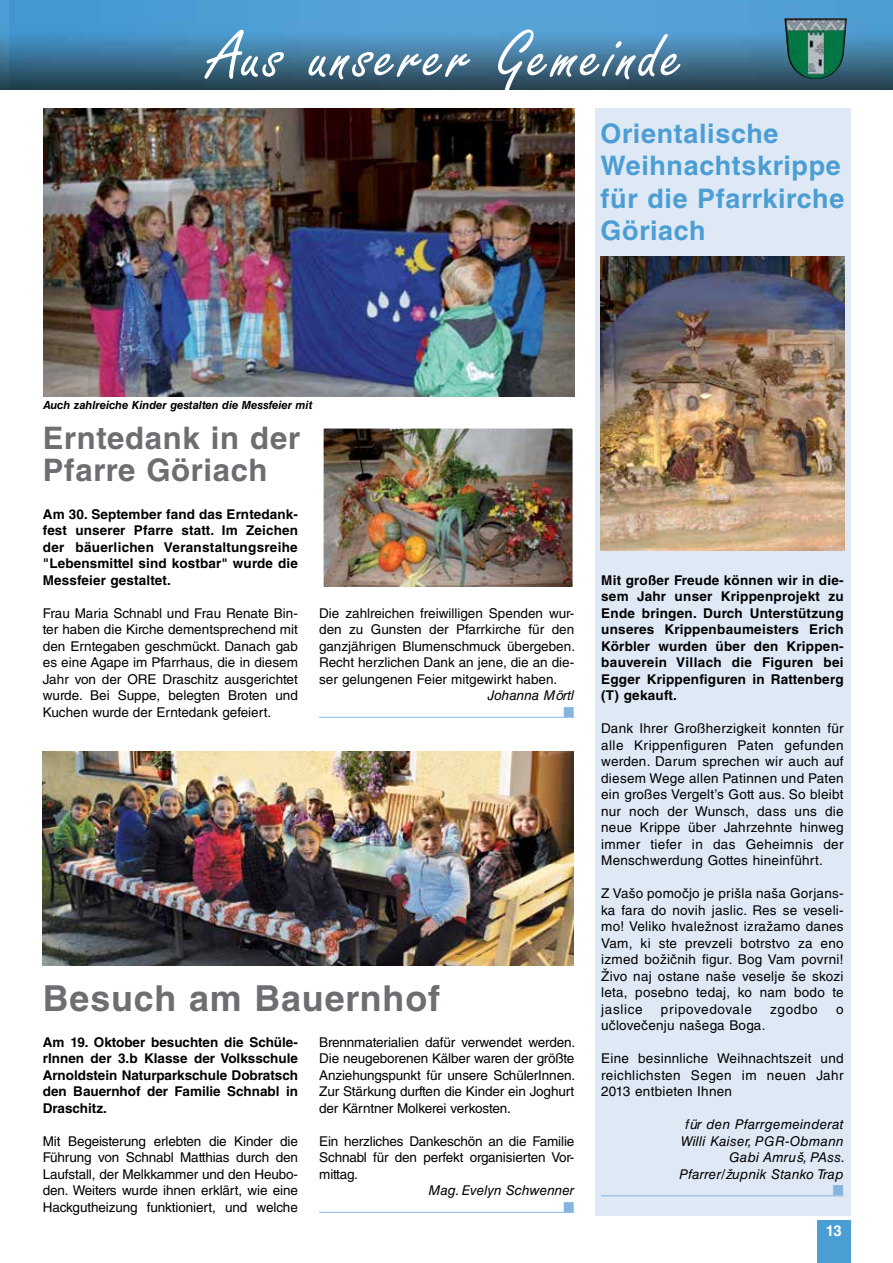
<style>
.page{position:relative;width:893px;height:1263px;background:#fff}
.page>*{position:absolute;margin:0;border:0;box-sizing:border-box;transform-origin:0 0}
.t1{font:72px "Freestyle Scr D";letter-spacing:.05em;color:#fff}
.t2{font:700 35.85px "Helvetica LT Std";letter-spacing:.025em;color:#6d6e71}
.t3{font:700 31.05px/31.5px "Helvetica LT Std";letter-spacing:.025em;color:#6d6e71}
.t4{font:700 26.85px/32.2px "Helvetica LT Std";letter-spacing:.025em;color:#4b9ed4}
.t5{font:700 15px "Helvetica LT Std";color:#fff}
.t6{font:14.25px "Zapf Dingbats";color:#83b5df}
.t7{font:13.5px/16.5px "Helvetica LT Std";color:#000;text-align:justify}
.t8{font:700 13.5px/16.5px "Helvetica LT Std";letter-spacing:.01em;color:#000;text-align:justify}
.t9{font:italic 13.5px/16.5px "Helvetica LT Std";letter-spacing:.02em;color:#000;text-align:right}
.t10{font:italic 13.5px "Helvetica LT Std";color:#000}
.t11{font:13.5px "Helvetica LT Std";letter-spacing:.02em;color:#000}
.t12{font:13.5px "Helvetica LT Std";letter-spacing:.045em;color:#000}
.t13{font:italic 700 11.25px "Helvetica LT Std";color:#000}
.s1{font-family:"Arial"}
</style>
<div class="page">
<img style="left:9px;top:0;width:884px;height:89px">
<img style="left:0;top:0;width:9px;height:89px">
<img style="left:784px;top:18px;width:63px;height:62px">
<div style="left:817px;top:1220px;width:33px;height:43px;background:#4b9ed4"></div>
<div style="left:595px;top:108px;width:255px;height:1107px;background:#dfe9f6"></div>
<hr style="left:319px;top:717px;width:255px;height:1px;background:#83b5df">
<img style="left:43px;top:108px;width:531px;height:289px">
<hr style="left:601px;top:1195px;width:243px;height:1px;background:#83b5df">
<img style="left:601px;top:256px;width:243px;height:294px">
<hr style="left:319px;top:1212px;width:255px;height:1px;background:#83b5df">
<img style="left:43px;top:752px;width:530px;height:213px">
<img style="left:325px;top:430px;width:247px;height:156px">
<div style="left:321px;top:426px;width:255px;height:174px;border:3px solid #fff"></div>
<h1 class="t1" style="left:209px;top:17px;width:475px">Aus unserer Gemeinde</h1>
<h3 class="t4" style="left:601px;top:117px;width:245px">Orientalische<br>Weihnachtskrippe für die Pfarrkirche<br>Göriach</h3>
<p class="t13" style="left:43px;top:398px;width:271px">Auch zahlreiche Kinder gestalten die Messfeier mit</p>
<h3 class="t3" style="left:43px;top:422px;width:259px">Erntedank in der<br>Pfarre Göriach</h3>
<p class="t8" style="left:43px;top:506px;width:257px">Am 30. September fand das Erntedank&shy;fest unserer Pfarre statt. Im Zeichen der bäuerlichen Veranstaltungsreihe "Lebensmittel sind kostbar" wurde die Messfeier gestaltet.</p>
<p class="t7" style="left:43px;top:605px;width:257px">Frau Maria Schnabl und Frau Renate Bin&shy;ter haben die Kirche dementsprechend mit den Erntegaben geschmückt. Danach gab es eine Agape im Pfarrhaus, die in diesem Jahr von der ORE Draschitz ausgerichtet wurde. Bei Suppe, belegten Broten und Kuchen wurde der Erntedank gefeiert.</p>
<p class="t7" style="left:319px;top:605px;width:257px">Die zahlreichen freiwilligen Spenden wur&shy;den zu Gunsten der Pfarrkirche für den ganzjährigen Blumenschmuck übergeben.<br>Recht herzlichen Dank an jene, die an die&shy;ser gelungenen Feier mitgewirkt haben.</p>
<p class="t10" style="left:488px;top:688px;width:88px">Johanna Mörtl</p>
<p class="t6" style="left:563px;top:705px;width:12px">■</p>
<h2 class="t2" style="left:43px;top:977px;width:399px">Besuch am Bauernhof</h2>
<p class="t8" style="left:43px;top:1034px;width:257px">Am 19. Oktober besuchten die Schüle&shy;rInnen der 3.b Klasse der Volksschule Arnoldstein Naturparkschule Dobratsch den Bauernhof der Familie Schnabl in Draschitz.</p>
<p class="t7" style="left:43px;top:1133px;width:257px">Mit Begeisterung erlebten die Kinder die Führung von Schnabl Matthias durch den Laufstall, der Melkkammer und den Heubo&shy;den. Weiters wurde ihnen erklärt, wie eine Hackgutheizung funktioniert, und welche</p>
<p class="t7" style="left:319px;top:1034px;width:257px">Brennmaterialien dafür verwendet werden.<br>Die neugeborenen Kälber waren der größte Anziehungspunkt für unsere SchülerInnen.<br>Zur Stärkung durften die Kinder ein Joghurt der Kärntner Molkerei verkosten.</p>
<p class="t7" style="left:319px;top:1133px;width:257px">Ein herzliches Dankeschön an die Familie Schnabl für den perfekt organisierten Vor&shy;mittag.</p>
<p class="t10" style="left:428px;top:1183px;width:147px">Mag. Evelyn Schwenner</p>
<p class="t6" style="left:563px;top:1200px;width:12px">■</p>
<p class="t8" style="left:601px;top:572px;width:244px">Mit großer Freude können wir in die&shy;sem Jahr unser Krippenprojekt zu Ende bringen. Durch Unterstützung unseres Krippenbaumeisters Erich Körbler wurden über den Krippen&shy;bauverein Villach die Figuren bei Egger Krippenfiguren in Rattenberg (T) gekauft.</p>
<p class="t7" style="left:601px;top:720px;width:244px">Dank Ihrer Großherzigkeit konnten für alle Krippenfiguren Paten gefunden werden. Darum sprechen wir auch auf diesem Wege allen Patinnen und Paten ein großes Vergelt’s Gott aus. So bleibt nur noch der Wunsch, dass uns die neue Krippe über Jahrzehnte hinweg immer tiefer in das Geheimnis der Menschwerdung Gottes hineinführt.</p>
<p class="t7" style="left:601px;top:885px;width:244px">Z Vašo pomo<span class="s1">č</span>jo je prišla naša Gorjans&shy;ka fara do novih jaslic. Res se veseli&shy;mo! Veliko hvaležnost izražamo danes Vam, ki ste prevzeli botrstvo za eno izmed boži<span class="s1">č</span>nih figur. Bog Vam povrni!<br>Živo naj ostane naše veselje še skozi leta, posebno tedaj, ko nam bodo te jaslice</p>
<p class="t12" style="left:661px;top:1001px;width:92px">pripovedovale</p>
<p class="t7" style="left:770px;top:1001px;width:49px">zgodbo</p>
<p class="t7" style="left:836px;top:1001px;width:9px">o</p>
<p class="t11" style="left:601px;top:1018px;width:166px">u<span class="s1">č</span>love<span class="s1">č</span>enju našega Boga.</p>
<p class="t7" style="left:601px;top:1050px;width:244px">Eine besinnliche Weihnachtszeit und reichlichsten Segen im neuen Jahr 2013 entbieten Ihnen</p>
<p class="t9" style="left:679px;top:1116px;width:168px">für den Pfarrgemeinderat<br>Willi Kaiser, PGR-Obmann<br>Gabi Amruš, PAss.<br>Pfarrer/župnik Stanko Trap</p>
<p class="t6" style="left:833px;top:1184px;width:12px">■</p>
<p class="t5" style="left:826px;top:1222px;width:18px">13</p>
</div>
